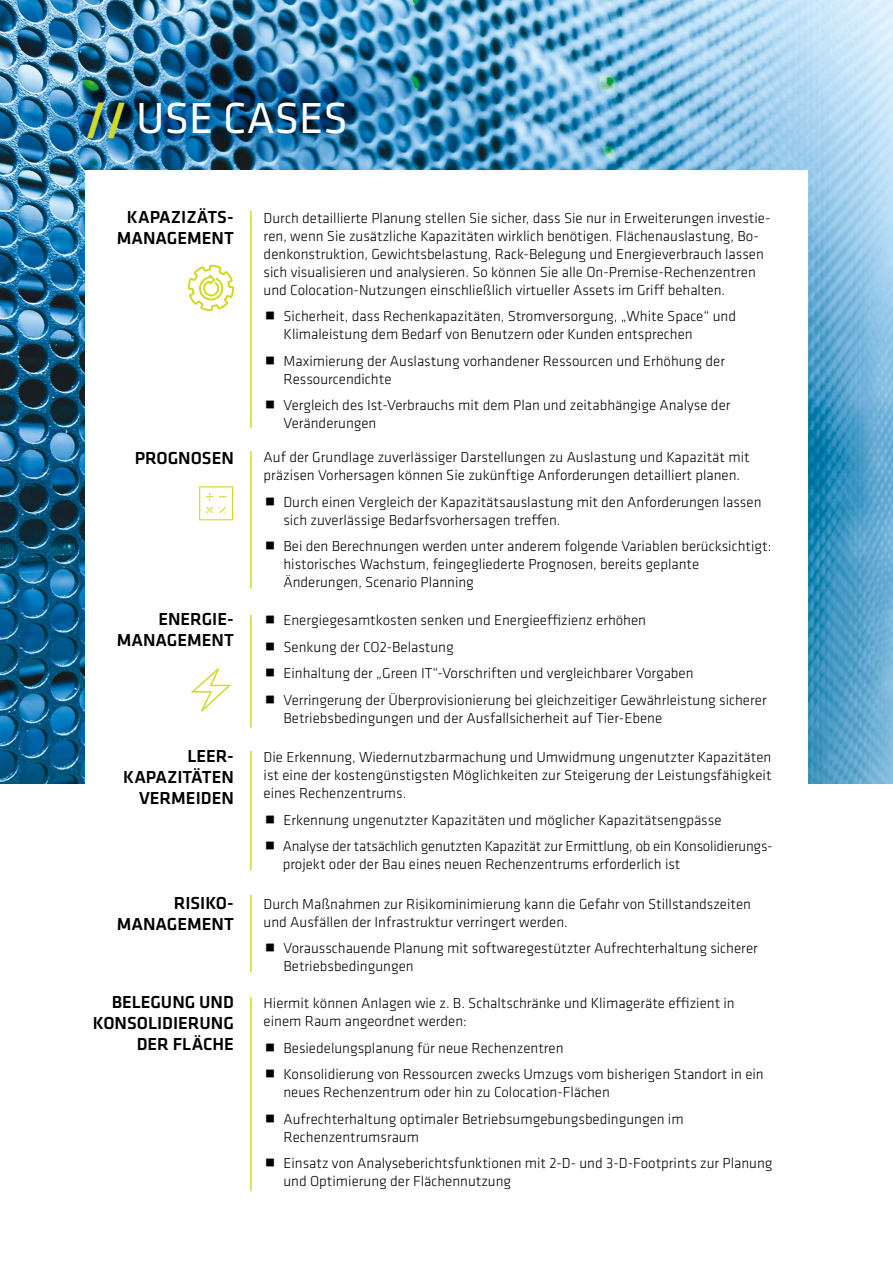
<style>
.page{position:relative;width:893px;height:1263px;background:#fff}
.page>*{position:absolute;margin:0;border:0;box-sizing:border-box;transform-origin:0 0}
.t1{font:45px "Klavika";color:#fff}
.t2{font:500 18px/21px "Klavika";color:#000;text-align:right}
.t3{font:300 15px/18px "Klavika";color:#000}
.s1{font-weight:700;color:#d3d92b}
</style>
<div class="page">
<img style="left:0;top:0;width:893px;height:784px">
<div style="left:85px;top:170px;width:723px;height:1093px;background:#fff"></div>
<hr style="left:250px;top:211px;width:2px;height:217px;background:#d3d92b">
<hr style="left:250px;top:751px;width:2px;height:119px;background:#d3d92b">
<hr style="left:250px;top:895px;width:2px;height:77px;background:#d3d92b">
<hr style="left:250px;top:997px;width:2px;height:194px;background:#d3d92b">
<svg style="left:188px;top:265px;width:46px;height:46px"></svg>
<hr style="left:250px;top:451px;width:2px;height:138px;background:#d3d92b">
<svg style="left:199px;top:485px;width:35px;height:36px"></svg>
<hr style="left:250px;top:615px;width:2px;height:112px;background:#d3d92b">
<svg style="left:190px;top:668px;width:42px;height:44px"></svg>
<h1 class="t1" style="left:85px;top:88px;width:264px"><span class="s1">//</span> USE CASES</h1>
<p class="t2" style="left:117px;top:206px;width:119px;text-align:center">KAPAZIZÄTS-<br>MANAGEMENT</p>
<p class="t3" style="left:264px;top:208px;width:508px">Durch detaillierte Planung stellen Sie sicher, dass Sie nur in Erweiterungen investie&shy;ren, wenn Sie zusätzliche Kapazitäten wirklich benötigen. Flächenauslastung, Bo&shy;denkonstruktion, Gewichtsbelastung, Rack-Belegung und Energieverbrauch lassen sich visualisieren und analysieren. So können Sie alle On-Premise-Rechenzentren und Colocation-Nutzungen einschließlich virtueller Assets im Griff behalten.</p>
<p class="t3" style="left:283px;top:307px;width:454px">Sicherheit, dass Rechenkapazitäten, Stromversorgung, „White Space“ und<br>Klimaleistung dem Bedarf von Benutzern oder Kunden entsprechen</p>
<p class="t3" style="left:283px;top:351px;width:443px">Maximierung der Auslastung vorhandener Ressourcen und Erhöhung der<br>Ressourcendichte</p>
<p class="t3" style="left:283px;top:396px;width:449px">Vergleich des Ist-Verbrauchs mit dem Plan und zeitabhängige Analyse der<br>Veränderungen</p>
<p class="t2" style="left:135px;top:447px;width:101px">PROGNOSEN</p>
<p class="t3" style="left:264px;top:448px;width:488px">Auf der Grundlage zuverlässiger Darstellungen zu Auslastung und Kapazität mit präzisen Vorhersagen können Sie zukünftige Anforderungen detailliert planen.</p>
<p class="t3" style="left:283px;top:493px;width:480px">Durch einen Vergleich der Kapazitätsauslastung mit den Anforderungen lassen sich zuverlässige Bedarfsvorhersagen treffen.</p>
<p class="t3" style="left:283px;top:537px;width:489px">Bei den Berechnungen werden unter anderem folgende Variablen berücksichtigt: historisches Wachstum, feingegliederte Prognosen, bereits geplante<br>Änderungen, Scenario Planning</p>
<p class="t2" style="left:117px;top:608px;width:119px">ENERGIE-<br>MANAGEMENT</p>
<p class="t3" style="left:283px;top:607px;width:485px;line-height:26.5px">Energiegesamtkosten senken und Energieeffizienz erhöhen<br>Senkung der CO2-Belastung<br>Einhaltung der „Green IT“-Vorschriften und vergleichbarer Vorgaben Verringerung der Überprovisionierung bei gleichzeitiger Gewährleistung sicherer</p>
<p class="t3" style="left:283px;top:709px;width:380px">Betriebsbedingungen und der Ausfallsicherheit auf Tier-Ebene</p>
<p class="t2" style="left:123px;top:745px;width:112px">LEER-<br>KAPAZITÄTEN<br>VERMEIDEN</p>
<p class="t3" style="left:264px;top:748px;width:509px;text-align:justify">Die Erkennung, Wiedernutzbarmachung und Umwidmung ungenutzter Kapazitäten ist eine der kostengünstigsten Möglichkeiten zur Steigerung der Leistungsfähigkeit eines Rechenzentrums.</p>
<p class="t3" style="left:283px;top:806px;width:489px;line-height:26.5px">Erkennung ungenutzter Kapazitäten und möglicher Kapazitätsengpässe<br>Analyse der tatsächlich genutzten Kapazität zur Ermittlung, ob ein Konsolidierungs-</p>
<p class="t3" style="left:283px;top:855px;width:399px">projekt oder der Bau eines neuen Rechenzentrums erforderlich ist</p>
<p class="t2" style="left:117px;top:892px;width:119px">RISIKO-<br>MANAGEMENT</p>
<p class="t3" style="left:264px;top:895px;width:489px">Durch Maßnahmen zur Risikominimierung kann die Gefahr von Stillstandszeiten und Ausfällen der Infrastruktur verringert werden.</p>
<p class="t3" style="left:283px;top:939px;width:476px">Vorausschauende Planung mit softwaregestützter Aufrechterhaltung sicherer<br>Betriebsbedingungen</p>
<p class="t2" style="left:93px;top:991px;width:142px">BELEGUNG UND<br>KONSOLIDIERUNG<br>DER FLÄCHE</p>
<p class="t3" style="left:264px;top:994px;width:473px">Hiermit können Anlagen wie z. B. Schaltschränke und Klimageräte effizient in einem Raum angeordnet werden:</p>
<p class="t3" style="left:283px;top:1034px;width:482px;line-height:26.5px">Besiedelungsplanung für neue Rechenzentren<br>Konsolidierung von Ressourcen zwecks Umzugs vom bisherigen Standort in ein</p>
<p class="t3" style="left:283px;top:1079px;width:402px;line-height:26.5px">neues Rechenzentrum oder hin zu Colocation-Flächen<br>Aufrechterhaltung optimaler Betriebsumgebungsbedingungen im</p>
<p class="t3" style="left:283px;top:1123px;width:491px;line-height:26.5px">Rechenzentrumsraum<br>Einsatz von Analyseberichtsfunktionen mit 2-D- und 3-D-Footprints zur Planung</p>
<p class="t3" style="left:283px;top:1172px;width:229px">und Optimierung der Flächennutzung</p>
</div>
